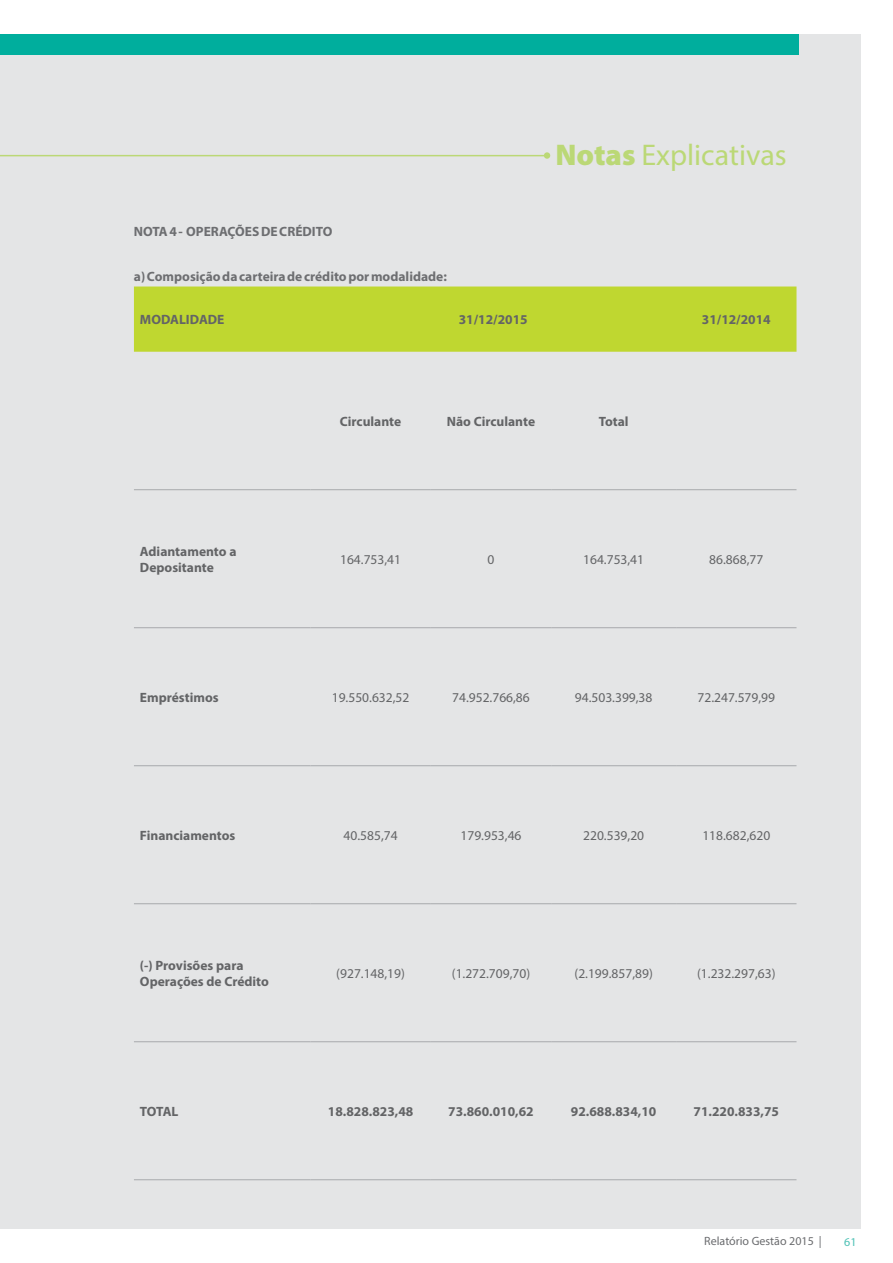
<style>
.page{position:relative;width:893px;height:1263px;background:#fff}
.page>*{position:absolute;margin:0;border:0;box-sizing:border-box;transform-origin:0 0}
.t1{font:30px "Myriad Pro";color:#bbd876}
.t2{font:700 13.5px/16.2px "Myriad Pro";color:#636466}
.t3{font:13.5px "Myriad Pro";color:#636466}
.t4{font:700 13.5px "Myriad Pro";color:#6d6e71}
.t5{font:12px "Myriad Pro";color:#6b6c6f}
.t6{font:12px "Myriad Pro";color:#4ec1b5}
.s1{font-weight:900}
</style>
<div class="page">
<div style="left:0;top:34px;width:860px;height:1195px;background:#e4e5e6"></div>
<div style="left:0;top:34px;width:799px;height:20px;background:#00ae9d"></div>
<div style="left:134px;top:286px;width:662px;height:66px;background:#bfd730"></div>
<hr style="left:134px;top:627px;width:176px;height:1px;background:#a7a9ac">
<hr style="left:310px;top:627px;width:121px;height:1px;background:#a7a9ac">
<hr style="left:431px;top:627px;width:120px;height:1px;background:#a7a9ac">
<hr style="left:551px;top:627px;width:125px;height:1px;background:#a7a9ac">
<hr style="left:676px;top:627px;width:120px;height:1px;background:#a7a9ac">
<hr style="left:134px;top:765px;width:176px;height:1px;background:#a7a9ac">
<hr style="left:310px;top:765px;width:121px;height:1px;background:#a7a9ac">
<hr style="left:431px;top:765px;width:120px;height:1px;background:#a7a9ac">
<hr style="left:551px;top:765px;width:125px;height:1px;background:#a7a9ac">
<hr style="left:676px;top:765px;width:120px;height:1px;background:#a7a9ac">
<hr style="left:134px;top:903px;width:176px;height:1px;background:#a7a9ac">
<hr style="left:310px;top:903px;width:121px;height:1px;background:#a7a9ac">
<hr style="left:431px;top:903px;width:120px;height:1px;background:#a7a9ac">
<hr style="left:551px;top:903px;width:125px;height:1px;background:#a7a9ac">
<hr style="left:676px;top:903px;width:120px;height:1px;background:#a7a9ac">
<hr style="left:134px;top:1041px;width:176px;height:1px;background:#a7a9ac">
<hr style="left:310px;top:1041px;width:121px;height:1px;background:#a7a9ac">
<hr style="left:431px;top:1041px;width:120px;height:1px;background:#a7a9ac">
<hr style="left:551px;top:1041px;width:125px;height:1px;background:#a7a9ac">
<hr style="left:676px;top:1041px;width:120px;height:1px;background:#a7a9ac">
<hr style="left:134px;top:1179px;width:176px;height:1px;background:#a7a9ac">
<hr style="left:310px;top:1179px;width:121px;height:1px;background:#a7a9ac">
<hr style="left:431px;top:1179px;width:120px;height:1px;background:#a7a9ac">
<hr style="left:551px;top:1179px;width:125px;height:1px;background:#a7a9ac">
<hr style="left:676px;top:1179px;width:120px;height:1px;background:#a7a9ac">
<hr style="left:134px;top:489px;width:176px;height:1px;background:#a7a9ac">
<hr style="left:676px;top:489px;width:120px;height:1px;background:#a7a9ac">
<hr style="left:310px;top:489px;width:121px;height:1px;background:#a7a9ac">
<hr style="left:431px;top:489px;width:120px;height:1px;background:#a7a9ac">
<hr style="left:551px;top:489px;width:125px;height:1px;background:#a7a9ac">
<hr style="left:0;top:155px;width:547px;height:1px;background:#bbd876">
<div style="left:544px;top:152px;width:6px;height:7px;background:#bbd876;border-radius:50%"></div>
<h1 class="t1" style="left:555px;top:136px;width:233px"><span class="s1">Notas</span> Explicativas</h1>
<p class="t4" style="left:134px;top:222px;width:200px">NOTA 4 - OPERAÇÕES DE CRÉDITO</p>
<p class="t4" style="left:134px;top:267px;width:314px">a) Composição da carteira de crédito por modalidade:</p>
<p class="t2" style="left:140px;top:311px;width:86px">MODALIDADE</p>
<p class="t2" style="left:459px;top:311px;width:70px">31/12/2015</p>
<p class="t2" style="left:702px;top:311px;width:70px">31/12/2014</p>
<p class="t2" style="left:340px;top:413px;width:63px">Circulante</p>
<p class="t2" style="left:447px;top:413px;width:90px">Não Circulante</p>
<p class="t2" style="left:599px;top:413px;width:31px">Total</p>
<p class="t2" style="left:140px;top:543px;width:98px">Adiantamento a<br>Depositante</p>
<p class="t3" style="left:340px;top:551px;width:62px">164.753,41</p>
<p class="t3" style="left:488px;top:551px;width:8px">0</p>
<p class="t3" style="left:583px;top:551px;width:62px">164.753,41</p>
<p class="t3" style="left:709px;top:551px;width:56px">86.868,77</p>
<p class="t2" style="left:140px;top:689px;width:80px">Empréstimos</p>
<p class="t3" style="left:332px;top:689px;width:79px">19.550.632,52</p>
<p class="t3" style="left:452px;top:689px;width:79px">74.952.766,86</p>
<p class="t3" style="left:575px;top:689px;width:79px">94.503.399,38</p>
<p class="t3" style="left:697px;top:689px;width:79px">72.247.579,99</p>
<p class="t2" style="left:140px;top:827px;width:97px">Financiamentos</p>
<p class="t3" style="left:344px;top:827px;width:56px">40.585,74</p>
<p class="t3" style="left:460px;top:827px;width:62px">179.953,46</p>
<p class="t3" style="left:583px;top:827px;width:62px">220.539,20</p>
<p class="t3" style="left:702px;top:827px;width:69px">118.682,620</p>
<p class="t2" style="left:140px;top:957px;width:131px">(-) Provisões para<br>Operações de Crédito</p>
<p class="t3" style="left:336px;top:965px;width:70px">(927.148,19)</p>
<p class="t3" style="left:452px;top:965px;width:80px">(1.272.709,70)</p>
<p class="t3" style="left:574px;top:965px;width:80px">(2.199.857,89)</p>
<p class="t3" style="left:697px;top:965px;width:80px">(1.232.297,63)</p>
<p class="t2" style="left:140px;top:1103px;width:40px">TOTAL</p>
<p class="t2" style="left:328px;top:1103px;width:87px">18.828.823,48</p>
<p class="t2" style="left:448px;top:1103px;width:87px">73.860.010,62</p>
<p class="t2" style="left:571px;top:1103px;width:87px">92.688.834,10</p>
<p class="t2" style="left:694px;top:1103px;width:87px">71.220.833,75</p>
<p class="t5" style="left:704px;top:1233px;width:119px">Relatório Gestão 2015 |</p>
<p class="t6" style="left:844px;top:1234px;width:14px">61</p>
</div>
